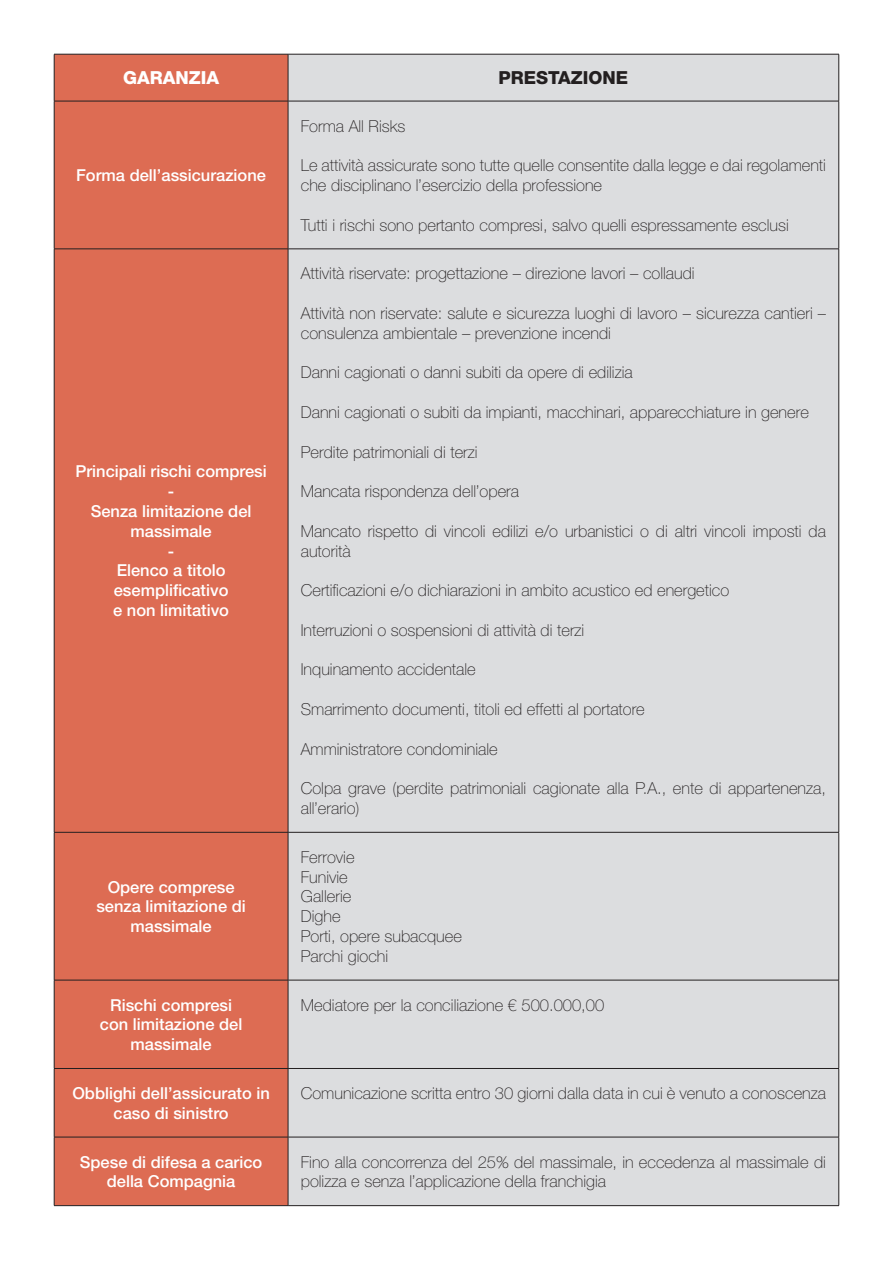
<style>
.page{position:relative;width:893px;height:1263px;background:#fff}
.page>*{position:absolute;margin:0;border:0;box-sizing:border-box;transform-origin:0 0}
.t1{font:800 18px "Helvetica Neue LT Std";color:#231f20}
.t2{font:800 18px "Helvetica Neue LT Std";color:#fff}
.t3{font:100 16.5px/19.8px "Helvetica Neue LT Std";color:#231f20}
.t4{font:500 16.5px/19.8px "Helvetica Neue LT Std";color:#fff;text-align:center}
</style>
<div class="page">
<div style="left:55px;top:55px;width:233px;height:1150px;background:#dd6c53"></div>
<div style="left:289px;top:55px;width:549px;height:1150px;background:#dcdddf"></div>
<hr style="left:54px;top:249px;width:1px;height:583px;background:#231f20">
<hr style="left:288px;top:249px;width:1px;height:583px;background:#231f20">
<hr style="left:838px;top:249px;width:1px;height:583px;background:#231f20">
<hr style="left:54px;top:832px;width:234px;height:1px;background:#231f20">
<hr style="left:54px;top:832px;width:1px;height:148px;background:#231f20">
<hr style="left:288px;top:832px;width:551px;height:1px;background:#231f20">
<hr style="left:288px;top:832px;width:1px;height:148px;background:#231f20">
<hr style="left:838px;top:832px;width:1px;height:148px;background:#231f20">
<hr style="left:54px;top:980px;width:234px;height:1px;background:#231f20">
<hr style="left:54px;top:980px;width:1px;height:88px;background:#231f20">
<hr style="left:288px;top:980px;width:551px;height:1px;background:#231f20">
<hr style="left:288px;top:980px;width:1px;height:88px;background:#231f20">
<hr style="left:838px;top:980px;width:1px;height:88px;background:#231f20">
<hr style="left:54px;top:1068px;width:234px;height:1px;background:#231f20">
<hr style="left:54px;top:1069px;width:1px;height:68px;background:#231f20">
<hr style="left:288px;top:1068px;width:551px;height:1px;background:#231f20">
<hr style="left:288px;top:1069px;width:1px;height:68px;background:#231f20">
<hr style="left:838px;top:1069px;width:1px;height:68px;background:#231f20">
<hr style="left:54px;top:1137px;width:234px;height:1px;background:#231f20">
<hr style="left:54px;top:1137px;width:1px;height:68px;background:#231f20">
<hr style="left:288px;top:1137px;width:551px;height:1px;background:#231f20">
<hr style="left:288px;top:1137px;width:1px;height:68px;background:#231f20">
<hr style="left:838px;top:1137px;width:1px;height:68px;background:#231f20">
<hr style="left:54px;top:1205px;width:234px;height:1px;background:#231f20">
<hr style="left:288px;top:1205px;width:551px;height:1px;background:#231f20">
<hr style="left:54px;top:54px;width:234px;height:1px;background:#231f20">
<hr style="left:54px;top:54px;width:1px;height:47px;background:#231f20">
<hr style="left:288px;top:54px;width:551px;height:1px;background:#231f20">
<hr style="left:288px;top:54px;width:1px;height:47px;background:#231f20">
<hr style="left:838px;top:54px;width:1px;height:47px;background:#231f20">
<hr style="left:54px;top:101px;width:234px;height:1px;background:#231f20">
<hr style="left:54px;top:101px;width:1px;height:148px;background:#231f20">
<hr style="left:288px;top:101px;width:551px;height:1px;background:#231f20">
<hr style="left:288px;top:101px;width:1px;height:148px;background:#231f20">
<hr style="left:838px;top:101px;width:1px;height:148px;background:#231f20">
<hr style="left:54px;top:249px;width:234px;height:1px;background:#231f20">
<hr style="left:288px;top:249px;width:551px;height:1px;background:#231f20">
<p class="t2" style="left:123px;top:67px;width:98px">GARANZIA</p>
<p class="t1" style="left:499px;top:67px;width:131px">PRESTAZIONE</p>
<p class="t4" style="left:76px;top:165px;width:191px">Forma dell’assicurazione</p>
<p class="t4" style="left:75px;top:461px;width:193px">Principali rischi compresi</p>
<p class="t4" style="left:168px;top:481px;width:8px">-</p>
<p class="t4" style="left:91px;top:501px;width:162px">Senza limitazione del massimale</p>
<p class="t4" style="left:168px;top:541px;width:8px">-</p>
<p class="t4" style="left:114px;top:560px;width:116px;text-align:left">Elenco a titolo esemplificativo</p>
<p class="t4" style="left:113px;top:600px;width:117px">e non limitativo</p>
<p class="t4" style="left:108px;top:876px;width:128px">Opere comprese</p>
<p class="t4" style="left:96px;top:896px;width:151px">senza limitazione di massimale</p>
<p class="t4" style="left:110px;top:995px;width:123px">Rischi compresi</p>
<p class="t4" style="left:100px;top:1014px;width:144px">con limitazione del massimale</p>
<p class="t3" style="left:301px;top:116px;width:106px">Forma All Risks</p>
<p class="t3" style="left:301px;top:155px;width:527px">Le attività assicurate sono tutte quelle consentite dalla legge e dai regolamenti che disciplinano l’esercizio della professione</p>
<p class="t3" style="left:301px;top:215px;width:490px">Tutti i rischi sono pertanto compresi, salvo quelli espressamente esclusi</p>
<p class="t3" style="left:301px;top:264px;width:395px">Attività riservate: progettazione – direzione lavori – collaudi</p>
<p class="t3" style="left:301px;top:303px;width:527px">Attività non riservate: salute e sicurezza luoghi di lavoro – sicurezza cantieri – consulenza ambientale – prevenzione incendi</p>
<p class="t3" style="left:301px;top:363px;width:333px">Danni cagionati o danni subiti da opere di edilizia</p>
<p class="t3" style="left:301px;top:402px;width:510px">Danni cagionati o subiti da impianti, macchinari, apparecchiature in genere</p>
<p class="t3" style="left:301px;top:442px;width:178px">Perdite patrimoniali di terzi</p>
<p class="t3" style="left:301px;top:481px;width:220px">Mancata rispondenza dell’opera</p>
<p class="t3" style="left:301px;top:521px;width:527px">Mancato rispetto di vincoli edilizi e/o urbanistici o di altri vincoli imposti da autorità</p>
<p class="t3" style="left:301px;top:580px;width:430px">Certificazioni e/o dichiarazioni in ambito acustico ed energetico</p>
<p class="t3" style="left:301px;top:620px;width:285px">Interruzioni o sospensioni di attività di terzi</p>
<p class="t3" style="left:301px;top:660px;width:176px">Inquinamento accidentale</p>
<p class="t3" style="left:301px;top:699px;width:346px">Smarrimento documenti, titoli ed effetti al portatore</p>
<p class="t3" style="left:301px;top:739px;width:198px">Amministratore condominiale</p>
<p class="t3" style="left:301px;top:778px;width:527px">Colpa grave (perdite patrimoniali cagionate alla P.A., ente di appartenenza, all’erario)</p>
<p class="t3" style="left:301px;top:847px;width:55px">Ferrovie</p>
<p class="t3" style="left:301px;top:867px;width:49px">Funivie</p>
<p class="t3" style="left:301px;top:887px;width:52px">Gallerie</p>
<p class="t3" style="left:301px;top:906px;width:41px">Dighe</p>
<p class="t3" style="left:301px;top:926px;width:163px">Porti, opere subacquee</p>
<p class="t3" style="left:301px;top:946px;width:89px">Parchi giochi</p>
<p class="t3" style="left:301px;top:995px;width:305px">Mediatore per la conciliazione € 500.000,00</p>
<p class="t4" style="left:72px;top:1083px;width:199px">Obblighi dell’assicurato in caso di sinistro</p>
<p class="t3" style="left:301px;top:1083px;width:527px">Comunicazione scritta entro 30 giorni dalla data in cui è venuto a conoscenza</p>
<p class="t4" style="left:80px;top:1151px;width:184px">Spese di difesa a carico</p>
<p class="t4" style="left:107px;top:1171px;width:130px">della Compagnia</p>
<p class="t3" style="left:301px;top:1152px;width:527px">Fino alla concorrenza del 25% del massimale, in eccedenza al massimale di polizza e senza l’applicazione della franchigia</p>
</div>
